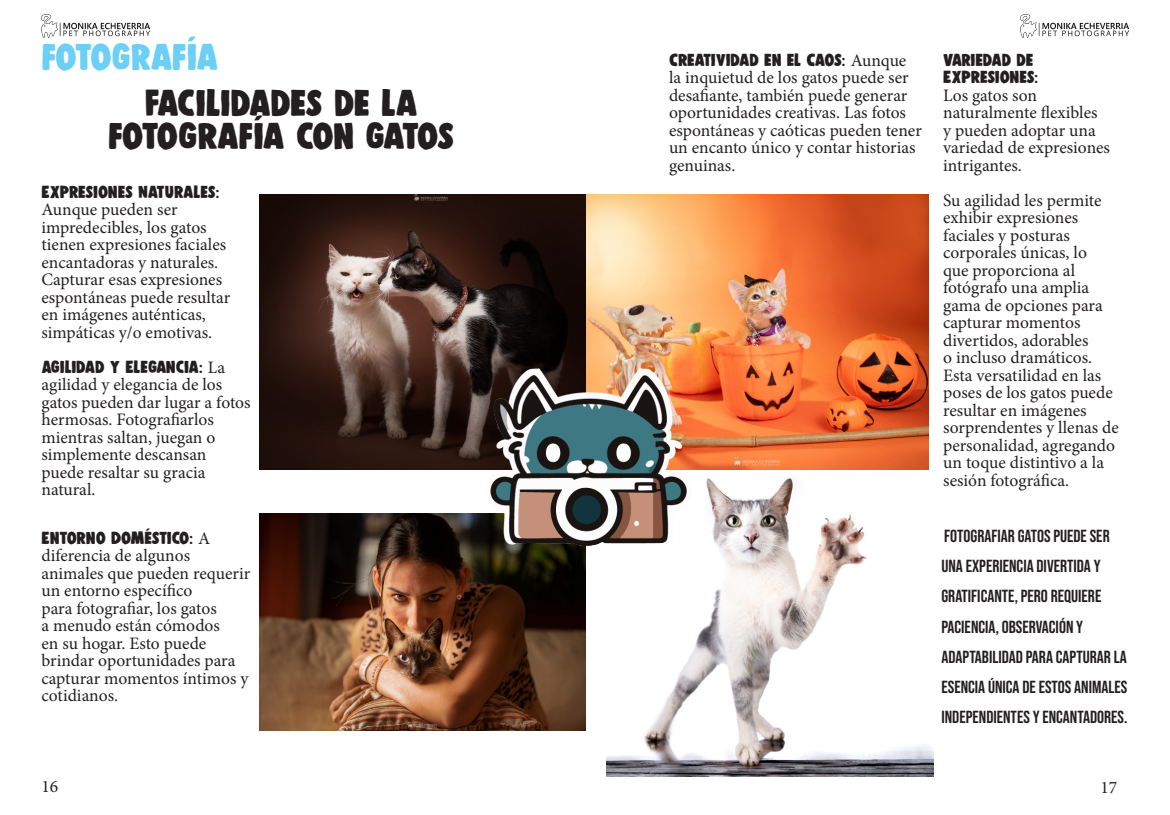
<style>
.page{position:relative;width:1170px;height:815px;background:#fff}
.page>*{position:absolute;margin:0;border:0;box-sizing:border-box;transform-origin:0 0}
.t1{font:37.5px/33.8px "DK Display Patrol";letter-spacing:-.03em;color:#231f20;text-align:center}
.Titulo_de_capitulo{font:37.5px "DK Display Patrol";letter-spacing:-.03em;color:#6bcff6}
.Indice_Articulo{font:17.5px/17.5px "Minion Pro";color:#231f20}
.t2{font:17.5px/30px "Bebas Neue";color:#231f20}
.t3{font:17.5px/17.5px "DK Display Patrol";letter-spacing:-.02em;color:#231f20}
.s1{font-family:"DK Display Patrol"}
</style>
<div class="page">
<img style="left:1020px;top:14px;width:108px;height:24px">
<img style="left:607px;top:469px;width:326px;height:307px">
<img style="left:259px;top:195px;width:669px;height:274px">
<img style="left:41px;top:14px;width:108px;height:24px">
<img style="left:259px;top:513px;width:326px;height:217px">
<img style="left:485px;top:369px;width:206px;height:176px">
<p class="Titulo_de_capitulo" style="left:41px;top:35px;width:178px">FOTOGRAFÍA</p>
<p class="t1" style="left:108px;top:86px;width:348px">FACILIDADES DE LA<br>FOTOGRAFÍA CON GATOS</p>
<p class="Indice_Articulo" style="left:41px;top:184px;width:190px"><span class="s1">EXPRESIONES NATURALES:<br></span>Aunque pueden ser impredecibles, los gatos tienen expresiones faciales encantadoras y naturales.<br>Capturar esas expresiones espontáneas puede resultar en imágenes auténticas, simpáticas y/o emotivas.</p>
<p class="Indice_Articulo" style="left:41px;top:359px;width:211px"><span class="s1">AGILIDAD Y ELEGANCIA:</span> La agilidad y elegancia de los gatos pueden dar lugar a fotos hermosas. Fotografiarlos mientras saltan, juegan o simplemente descansan puede resaltar su gracia natural.</p>
<p class="Indice_Articulo" style="left:41px;top:529px;width:210px"><span class="s1">ENTORNO DOMÉSTICO:</span> A diferencia de algunos animales que pueden requerir un entorno específico<br>para fotografiar, los gatos<br>a menudo están cómodos<br>en su hogar. Esto puede brindar oportunidades para capturar momentos íntimos y cotidianos.</p>
<p class="Indice_Articulo" style="left:669px;top:52px;width:254px"><span class="s1">CREATIVIDAD EN EL CAOS:</span> Aunque la inquietud de los gatos puede ser desafiante, también puede generar oportunidades creativas. Las fotos espontáneas y caóticas pueden tener un encanto único y contar historias genuinas.</p>
<p class="t3" style="left:943px;top:51px;width:96px">VARIEDAD DE<br>EXPRESIONES:</p>
<p class="Indice_Articulo" style="left:943px;top:87px;width:168px">Los gatos son naturalmente flexibles<br>y pueden adoptar una variedad de expresiones intrigantes.</p>
<p class="Indice_Articulo" style="left:943px;top:192px;width:177px">Su agilidad les permite exhibir expresiones faciales y posturas corporales únicas, lo<br>que proporciona al fotógrafo una amplia gama de opciones para capturar momentos divertidos, adorables<br>o incluso dramáticos.<br>Esta versatilidad en las poses de los gatos puede resultar en imágenes sorprendentes y llenas de personalidad, agregando un toque distintivo a la sesión fotográfica.</p>
<p class="t2" style="left:941px;top:521px;width:187px">FOTOGRAFIAR GATOS PUEDE SER<br>UNA EXPERIENCIA DIVERTIDA Y<br>GRATIFICANTE, PERO REQUIERE<br>PACIENCIA, OBSERVACIÓN Y<br>ADAPTABILIDAD PARA CAPTURAR LA<br>ESENCIA ÚNICA DE ESTOS ANIMALES<br>INDEPENDIENTES Y ENCANTADORES.</p>
<p class="Indice_Articulo" style="left:41px;top:778px;width:18px">16</p>
<p class="Indice_Articulo" style="left:1100px;top:778px;width:18px">17</p>
</div>
